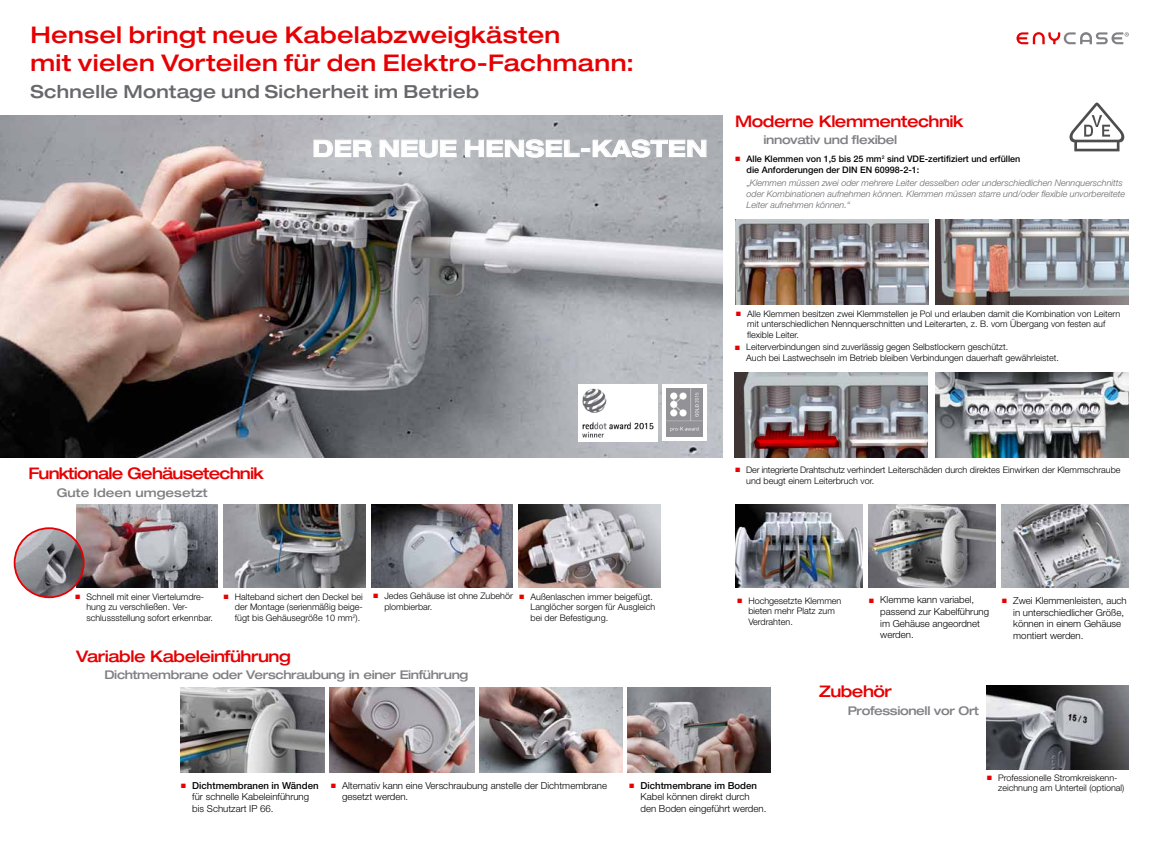
<style>
.page{position:relative;width:1157px;height:842px;background:#fff}
.page>*{position:absolute;margin:0;border:0;box-sizing:border-box;transform-origin:0 0}
.t1{font:500 expanded 23px/27.6px "Helvetica Neue LT Pro";letter-spacing:.015em;color:#e60003}
.t2{font:700 expanded 23px "Helvetica Neue LT Pro";letter-spacing:.02em;color:#fff}
.t3{font:500 expanded 18px "Helvetica Neue LT Pro";letter-spacing:.015em;color:#68676b}
.t4{font:500 expanded 16px "Helvetica Neue LT Pro";letter-spacing:-.03em;color:#e60003}
.t5{font:500 expanded 16px "Helvetica Neue LT Pro";letter-spacing:-.05em;color:#e60003}
.t6{font:500 expanded 12px "Helvetica Neue LT Pro";letter-spacing:-.03em;color:#818084}
.t7{font:500 expanded 12px "Helvetica Neue LT Pro";color:#818084}
.t8{font:300 9.6px/11.6px "Helvetica Neue LT Pro";color:#000}
.t9{font:500 9.6px "Helvetica Neue LT Pro";color:#000}
.t10{font:300 9px/10.8px "Helvetica Neue LT Pro";color:#000}
.t11{font:italic 300 9px/10.8px "Helvetica Neue LT Pro";color:#68676b}
.t12{font:500 9px/10.8px "Helvetica Neue LT Pro";color:#000}
.s1{font-style:normal}
</style>
<div class="page">
<img style="left:519px;top:504px;width:141px;height:83px">
<img style="left:223px;top:504px;width:142px;height:83px">
<img style="left:371px;top:504px;width:142px;height:83px">
<img style="left:76px;top:504px;width:141px;height:83px">
<img style="left:15px;top:528px;width:69px;height:69px;border-radius:35px">
<div style="left:14px;top:527px;width:71px;height:71px;border:2px solid #e60003;border-radius:50%"></div>
<svg style="left:1016px;top:32px;width:112px;height:12px"></svg>
<img style="left:987px;top:686px;width:141px;height:83px">
<img style="left:735px;top:220px;width:193px;height:85px">
<img style="left:936px;top:220px;width:192px;height:85px">
<img style="left:735px;top:373px;width:193px;height:85px">
<svg style="left:754px;top:422px;width:85px;height:27px;background:#8a3134"></svg>
<img style="left:936px;top:373px;width:192px;height:85px">
<img style="left:735px;top:505px;width:127px;height:83px">
<img style="left:1001px;top:505px;width:127px;height:83px">
<img style="left:868px;top:505px;width:127px;height:83px">
<img style="left:180px;top:687px;width:144px;height:85px">
<img style="left:330px;top:687px;width:144px;height:85px">
<img style="left:480px;top:687px;width:142px;height:85px">
<img style="left:628px;top:687px;width:142px;height:85px">
<img style="left:0;top:115px;width:722px;height:343px">
<svg style="left:314px;top:140px;width:58px;height:17px"></svg>
<svg style="left:380px;top:140px;width:76px;height:18px"></svg>
<svg style="left:465px;top:139px;width:241px;height:19px;background:#c2c5c8"></svg>
<svg style="left:1069px;top:103px;width:55px;height:48px"></svg>
<img style="left:578px;top:384px;width:79px;height:57px">
<div style="left:662px;top:384px;width:44px;height:57px;background:#fff"></div>
<img style="left:666px;top:389px;width:36px;height:48px">
<h1 class="t1" style="left:30px;top:21px;width:605px">Hensel bringt neue Kabelabzweigkästen<br>mit vielen Vorteilen für den Elektro-Fachmann:</h1>
<h2 class="t3" style="left:30px;top:81px;width:450px">Schnelle Montage und Sicherheit im Betrieb</h2>
<h1 class="t2" style="left:312px;top:134px;width:396px">DER NEUE HENSEL-KASTEN</h1>
<h3 class="t4" style="left:735px;top:111px;width:230px">Moderne Klemmentechnik</h3>
<h3 class="t6" style="left:763px;top:132px;width:135px">innovativ und flexibel</h3>
<p class="t12" style="left:746px;top:153px;width:275px">Alle Klemmen von 1,5 bis 25 mm<sup>2</sup> sind VDE-zertifiziert und erfüllen die Anforderungen der DIN EN 60998-2-1:</p>
<p class="t11" style="left:746px;top:178px;width:380px"><span class="s1">„</span>Klemmen müssen zwei oder mehrere Leiter desselben oder underschiedlichen Nennquerschnitts oder Kombinationen aufnehmen können. Klemmen müssen starre und/oder flexible unvorbereitete<br>Leiter aufnehmen können.“</p>
<p class="t10" style="left:747px;top:308px;width:375px">Alle Klemmen besitzen zwei Klemmstellen je Pol und erlauben damit die Kombination von Leitern mit unterschiedlichen Nennquerschnitten und Leiterarten, z. B. vom Übergang von festen auf flexible Leiter.</p>
<p class="t10" style="left:746px;top:342px;width:314px">Leiterverbindungen sind zuverlässig gegen Selbstlockern geschützt.<br>Auch bei Lastwechseln im Betrieb bleiben Verbindungen dauerhaft gewährleistet.</p>
<h3 class="t5" style="left:28px;top:464px;width:237px">Funktionale Gehäusetechnik</h3>
<h3 class="t7" style="left:57px;top:485px;width:153px">Gute Ideen umgesetzt</h3>
<p class="t10" style="left:746px;top:464px;width:376px">Der integrierte Drahtschutz verhindert Leiterschäden durch direktes Einwirken der Klemmschraube und beugt einem Leiterbruch vor.</p>
<p class="t10" style="left:86px;top:591px;width:128px">Schnell mit einer Viertelumdre&shy;hung zu verschließen. Ver&shy;schlussstellung sofort erkennbar.</p>
<p class="t10" style="left:235px;top:591px;width:130px;text-align:justify">Halteband sichert den Deckel bei der Montage (serienmäßig beige&shy;fügt bis Gehäusegröße 10 mm<sup>2</sup>).</p>
<p class="t10" style="left:384px;top:590px;width:130px">Jedes Gehäuse ist ohne Zubehör plombierbar.</p>
<p class="t10" style="left:530px;top:591px;width:126px">Außenlaschen immer beigefügt.<br>Langlöcher sorgen für Ausgleich bei der Befestigung.</p>
<p class="t8" style="left:880px;top:594px;width:110px">Klemme kann variabel, passend zur Kabelführung im Gehäuse angeordnet werden.</p>
<p class="t10" style="left:748px;top:595px;width:94px">Hochgesetzte Klemmen bieten mehr Platz zum<br>Verdrahten.</p>
<p class="t8" style="left:1013px;top:594px;width:115px">Zwei Klemmenleisten, auch in unterschiedlicher Größe, können in einem Gehäuse montiert werden.</p>
<h3 class="t4" style="left:76px;top:646px;width:216px">Variable Kabeleinführung</h3>
<h3 class="t6" style="left:104px;top:667px;width:365px">Dichtmembrane oder Verschraubung in einer Einführung</h3>
<h3 class="t4" style="left:819px;top:682px;width:74px">Zubehör</h3>
<h3 class="t6" style="left:847px;top:703px;width:133px">Professionell vor Ort</h3>
<p class="t9" style="left:192px;top:779px;width:128px">Dichtmembranen in Wänden</p>
<p class="t8" style="left:192px;top:791px;width:118px">für schnelle Kabeleinführung bis Schutzart IP 66.</p>
<p class="t8" style="left:342px;top:779px;width:267px">Alternativ kann eine Verschraubung anstelle der Dichtmembrane gesetzt werden.</p>
<p class="t9" style="left:640px;top:779px;width:118px">Dichtmembrane im Boden</p>
<p class="t8" style="left:640px;top:791px;width:127px">Kabel können direkt durch den Boden eingeführt werden.</p>
<p class="t10" style="left:998px;top:772px;width:128px">Professionelle Stromkreiskenn&shy;zeichnung am Unterteil (optional)</p>
</div>
